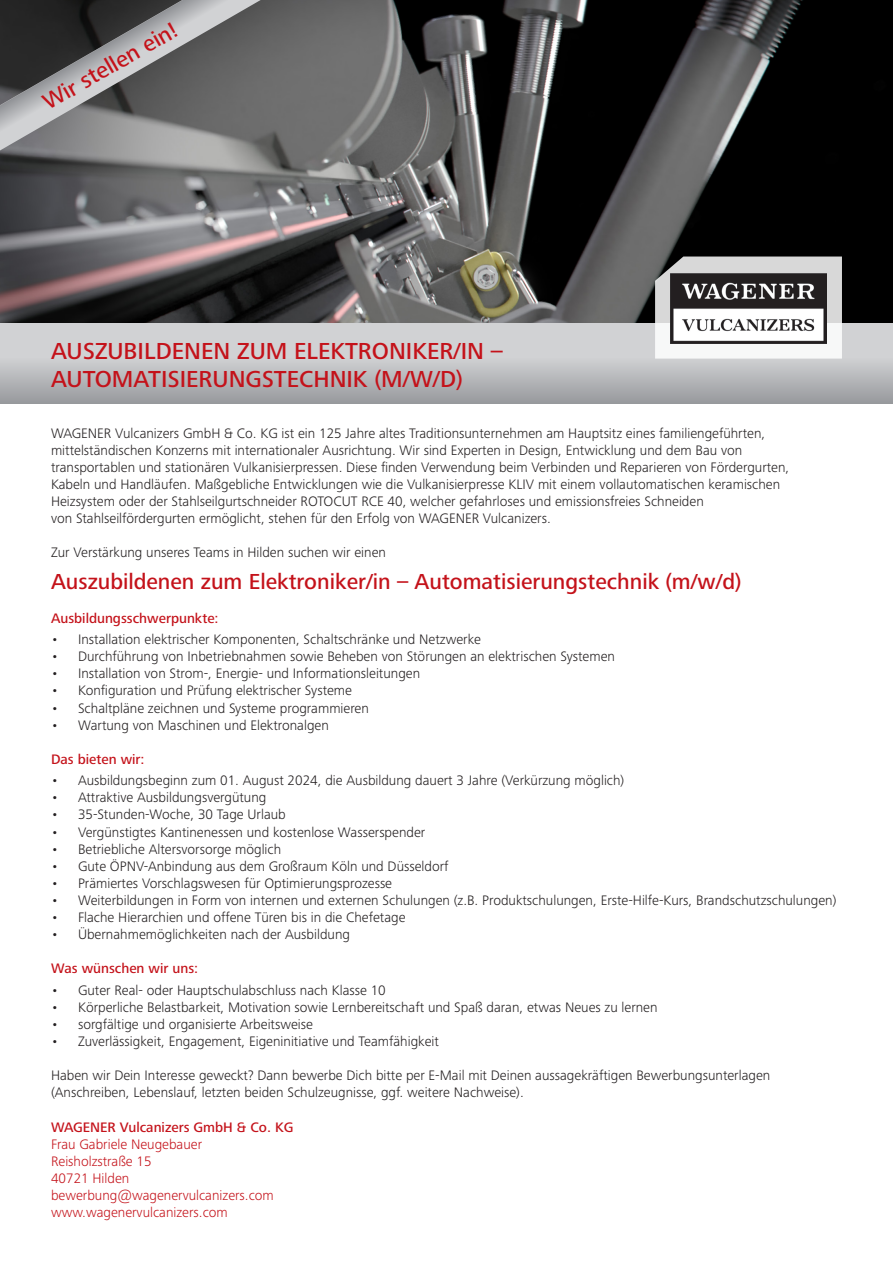
<style>
.page{position:relative;width:893px;height:1263px;background:#fff}
.page>*{position:absolute;margin:0;border:0;box-sizing:border-box;transform-origin:0 0}
.t1{font:500 24px "Frutiger Next LTW1 G";color:#c4121a}
.t2{font:500 23.25px "Frutiger Next LTW1 G";color:#c4121a}
.t3{font:500 22.5px "Frutiger Next LTW1 G";color:#c4121a}
.t4{font:300 14.25px "Frutiger Next LTW1 G";color:#231f20}
.t5{font:300 14.25px/17.1px "Frutiger Next LTW1 G";color:#c4121a}
.t6{font:500 14.25px "Frutiger Next LTW1 G";color:#c4121a}
.s1{font-weight:500}
</style>
<div class="page">
<div style="left:0;top:323px;width:893px;height:81px;background:linear-gradient(to bottom,#e0e0e2,#a1a3a6)"></div>
<img style="left:0;top:0;width:893px;height:322px">
<svg style="left:0;top:0;width:310px;height:162px;background:#727273"></svg>
<svg style="left:655px;top:256px;width:187px;height:103px"></svg>
<img style="left:670px;top:274px;width:157px;height:70px">
<p class="t2" style="left:38px;top:92px;width:153px;rotate:-30deg">Wir stellen ein!</p>
<p class="t1" style="left:51px;top:337px;width:453px">AUSZUBILDENEN ZUM ELEKTRONIKER/IN –</p>
<p class="t1" style="left:51px;top:366px;width:413px">AUTOMATISIERUNGSTECHNIK (M/W/D)</p>
<p class="t4" style="left:51px;top:425px;width:716px">WAGENER Vulcanizers GmbH &amp; Co. KG ist ein 125 Jahre altes Traditionsunternehmen am Hauptsitz eines familiengeführten,</p>
<p class="t4" style="left:51px;top:442px;width:693px">mittelständischen Konzerns mit internationaler Ausrichtung. Wir sind Experten in Design, Entwicklung und dem Bau von</p>
<p class="t4" style="left:51px;top:459px;width:740px">transportablen und stationären Vulkanisierpressen. Diese finden Verwendung beim Verbinden und Reparieren von Fördergurten,</p>
<p class="t4" style="left:51px;top:476px;width:731px">Kabeln und Handläufen. Maßgebliche Entwicklungen wie die Vulkanisierpresse KLIV mit einem vollautomatischen keramischen</p>
<p class="t4" style="left:51px;top:493px;width:654px">Heizsystem oder der Stahlseilgurtschneider ROTOCUT RCE 40, welcher gefahrloses und emissionsfreies Schneiden</p>
<p class="t4" style="left:51px;top:510px;width:501px">von Stahlseilfördergurten ermöglicht, stehen für den Erfolg von WAGENER Vulcanizers.</p>
<p class="t4" style="left:51px;top:544px;width:336px">Zur Verstärkung unseres Teams in Hilden suchen wir einen</p>
<p class="t3" style="left:51px;top:568px;width:692px">Auszubildenen zum Elektroniker/in – Automatisierungstechnik (m/w/d)</p>
<p class="t6" style="left:51px;top:610px;width:169px">Ausbildungsschwerpunkte:</p>
<p class="t4" style="left:51px;top:631px;width:431px">• Installation elektrischer Komponenten, Schaltschränke und Netzwerke</p>
<p class="t4" style="left:51px;top:648px;width:565px">• Durchführung von Inbetriebnahmen sowie Beheben von Störungen an elektrischen Systemen</p>
<p class="t4" style="left:51px;top:665px;width:371px">• Installation von Strom-, Energie- und Informationsleitungen</p>
<p class="t4" style="left:51px;top:683px;width:303px">• Konfiguration und Prüfung elektrischer Systeme</p>
<p class="t4" style="left:51px;top:700px;width:319px">• Schaltpläne zeichnen und Systeme programmieren</p>
<p class="t4" style="left:51px;top:717px;width:279px">• Wartung von Maschinen und Elektronalgen</p>
<p class="t6" style="left:51px;top:751px;width:95px">Das bieten wir:</p>
<p class="t4" style="left:51px;top:772px;width:575px">• Ausbildungsbeginn zum 01. August 2024, die Ausbildung dauert 3 Jahre (Verkürzung möglich)</p>
<p class="t4" style="left:51px;top:789px;width:217px">• Attraktive Ausbildungsvergütung</p>
<p class="t4" style="left:51px;top:806px;width:236px">• 35-Stunden-Woche, 30 Tage Urlaub</p>
<p class="t4" style="left:51px;top:824px;width:376px">• Vergünstigtes Kantinenessen und kostenlose Wasserspender</p>
<p class="t4" style="left:51px;top:841px;width:232px">• Betriebliche Altersvorsorge möglich</p>
<p class="t4" style="left:51px;top:858px;width:399px">• Gute ÖPNV-Anbindung aus dem Großraum Köln und Düsseldorf</p>
<p class="t4" style="left:51px;top:875px;width:343px">• Prämiertes Vorschlagswesen für Optimierungsprozesse</p>
<p class="t4" style="left:51px;top:892px;width:787px">• Weiterbildungen in Form von internen und externen Schulungen (z.B. Produktschulungen, Erste-Hilfe-Kurs, Brandschutzschulungen)</p>
<p class="t4" style="left:51px;top:909px;width:356px">• Flache Hierarchien und offene Türen bis in die Chefetage</p>
<p class="t4" style="left:51px;top:926px;width:300px">• Übernahmemöglichkeiten nach der Ausbildung</p>
<p class="t6" style="left:51px;top:960px;width:149px">Was wünschen wir uns:</p>
<p class="t4" style="left:51px;top:982px;width:336px">• Guter Real- oder Hauptschulabschluss nach Klasse 10</p>
<p class="t4" style="left:51px;top:999px;width:608px">• Körperliche Belastbarkeit, Motivation sowie Lernbereitschaft und Spaß daran, etwas Neues zu lernen</p>
<p class="t4" style="left:51px;top:1016px;width:263px">• sorgfältige und organisierte Arbeitsweise</p>
<p class="t4" style="left:51px;top:1033px;width:389px">• Zuverlässigkeit, Engagement, Eigeninitiative und Teamfähigkeit</p>
<p class="t4" style="left:51px;top:1067px;width:721px">Haben wir Dein Interesse geweckt? Dann bewerbe Dich bitte per E-Mail mit Deinen aussagekräftigen Bewerbungsunterlagen</p>
<p class="t4" style="left:51px;top:1084px;width:474px">(Anschreiben, Lebenslauf, letzten beiden Schulzeugnisse, ggf. weitere Nachweise).</p>
<p class="t5" style="left:51px;top:1118px;width:244px"><span class="s1">WAGENER Vulcanizers GmbH &amp; Co. KG<br></span>Frau Gabriele Neugebauer<br>Reisholzstraße 15<br>40721 Hilden bewerbung@wagenervulcanizers.com</p>
<p class="t5" style="left:51px;top:1204px;width:178px">www.wagenervulcanizers.com</p>
</div>
